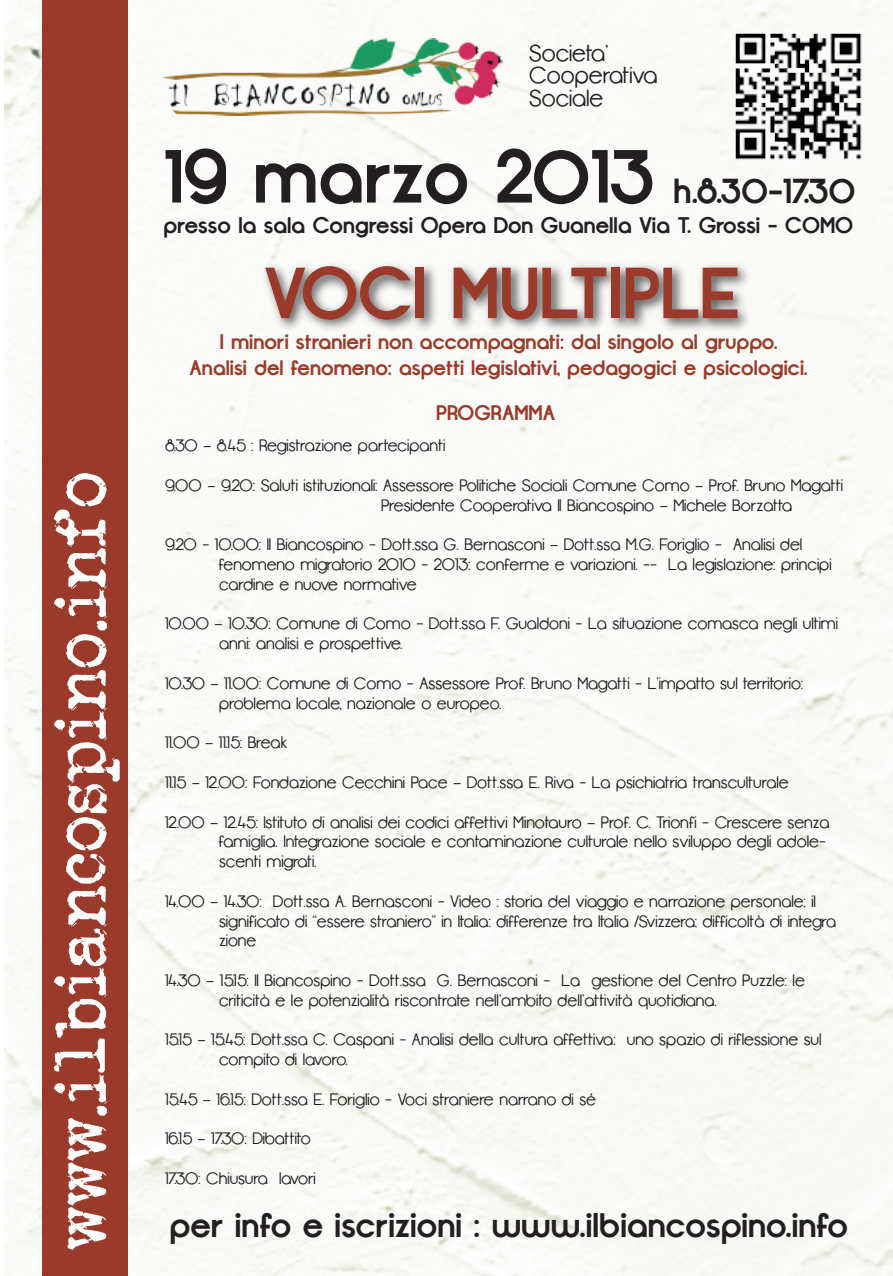
<style>
.page{position:relative;width:893px;height:1276px;background:#fff}
.page>*{position:absolute;margin:0;border:0;box-sizing:border-box;transform-origin:0 0}
.t1{font:75px "Veteran Typewriter";color:#fff}
.t2{font:72px "Veteran Typewriter";color:#fff}
.t3{font:700 72px "Opificio";color:#9a3a2b}
.t4{font:700 34.65px "Opificio";color:#231f20}
.t5{font:700 34.2px "Opificio";color:#231f20}
.t6{font:23.1px/22.5px "Opificio";color:#231f20}
.t7{font:700 22.5px "Opificio";color:#231f20}
.t8{font:700 21px/25.2px "Opificio";color:#9a3a2b;text-align:center}
.t9{font:16.5px/19.8px "Opificio";color:#231f20}
.s1{font-size:75px}
</style>
<div class="page">
<img style="left:5px;top:0;width:888px;height:1276px">
<img style="left:164px;top:38px;width:338px;height:77px">
<div style="left:43px;top:0;width:85px;height:1276px;background:#9a3a2b"></div>
<img style="left:254px;top:248px;width:505px;height:109px">
<img style="left:731px;top:29px;width:133px;height:133px">
<h1 class="t1" style="left:45px;top:1205px;width:737px;rotate:-90deg">ww.ilbiancospino.info</h1>
<h2 class="t2" style="left:55px;top:1257px;width:750px;rotate:-90deg">www.ilbiancospino.info</h2>
<h3 class="t6" style="left:529px;top:42px;width:130px">Societa’<br>Cooperativa<br>Sociale</h3>
<h3 class="t4" style="left:164px;top:170px;width:693px"><span class="s1">19 marzo 2013</span> h.8.30-17.30</h3>
<h3 class="t7" style="left:164px;top:212px;width:691px">presso la sala Congressi Opera Don Guanella Via T. Grossi - COMO</h3>
<h2 class="t3" style="left:264px;top:250px;width:478px">VOCI MULTIPLE</h2>
<p class="t8" style="left:190px;top:330px;width:620px">I minori stranieri non accompagnati: dal singolo al gruppo.<br>Analisi del fenomeno: aspetti legislativi, pedagogici e psicologici.</p>
<p class="t8" style="left:436px;top:400px;width:121px">PROGRAMMA</p>
<p class="t9" style="left:165px;top:436px;width:282px">8.30 – 8.45 : Registrazione partecipanti</p>
<p class="t9" style="left:381px;top:476px;width:463px;text-indent:-216px">9.00 – 9.20: Saluti istituzionali: Assessore Politiche Sociali Comune Como – Prof. Bruno Magatti<br>Presidente Cooperativa Il Biancospino – Michele Borzatta</p>
<p class="t9" style="left:219px;top:535px;width:614px;text-indent:-54px">9.20 - 10.00: Il Biancospino - Dott.ssa G. Bernasconi – Dott.ssa M.G. Foriglio - Analisi del fenomeno migratorio 2010 - 2013: conferme e variazioni. -- La legislazione: principi cardine e nuove normative</p>
<p class="t9" style="left:219px;top:614px;width:621px;text-indent:-54px">10.00 – 10.30: Comune di Como - Dott.ssa F. Gualdoni - La situazione comasca negli ultimi anni: analisi e prospettive.</p>
<p class="t9" style="left:219px;top:674px;width:586px;text-indent:-54px">10.30 – 11.00: Comune di Como - Assessore Prof. Bruno Magatti - L’impatto sul territorio: problema locale, nazionale o europeo.</p>
<p class="t9" style="left:165px;top:733px;width:124px">11.00 – 11.15: Break</p>
<p class="t9" style="left:165px;top:773px;width:625px">11.15 – 12.00: Fondazione Cecchini Pace – Dott.ssa E. Riva - La psichiatria transculturale</p>
<p class="t9" style="left:219px;top:812px;width:612px;text-indent:-54px">12.00 – 12.45: Istituto di analisi dei codici affettivi Minotauro – Prof. C. Trionfi - Crescere senza famiglia. Integrazione sociale e contaminazione culturale nello sviluppo degli adole&shy;scenti migrati.</p>
<p class="t9" style="left:219px;top:891px;width:619px;text-indent:-54px">14.00 – 14.30: Dott.ssa A. Bernasconi - Video : storia del viaggio e narrazione personale; il significato di “essere straniero” in Italia: differenze tra Italia /Svizzera; difficoltà di integra zione</p>
<p class="t9" style="left:219px;top:971px;width:587px;text-indent:-54px">14.30 – 15.15: Il Biancospino - Dott.ssa G. Bernasconi - La gestione del Centro Puzzle: le criticità e le potenzialità riscontrate nell’ambito dell’attività quotidiana.</p>
<p class="t9" style="left:219px;top:1030px;width:604px;text-indent:-54px">15.15 – 15.45: Dott.ssa C. Caspani - Analisi della cultura affettiva: uno spazio di riflessione sul compito di lavoro.</p>
<p class="t9" style="left:165px;top:1089px;width:433px">15.45 – 16.15: Dott.ssa E. Foriglio - Voci straniere narrano di sé</p>
<p class="t9" style="left:165px;top:1129px;width:147px">16.15 – 17.30: Dibattito</p>
<p class="t9" style="left:165px;top:1169px;width:152px">17.30: Chiusura lavori</p>
<h3 class="t5" style="left:169px;top:1204px;width:680px">per info e iscrizioni : www.ilbiancospino.info</h3>
</div>
